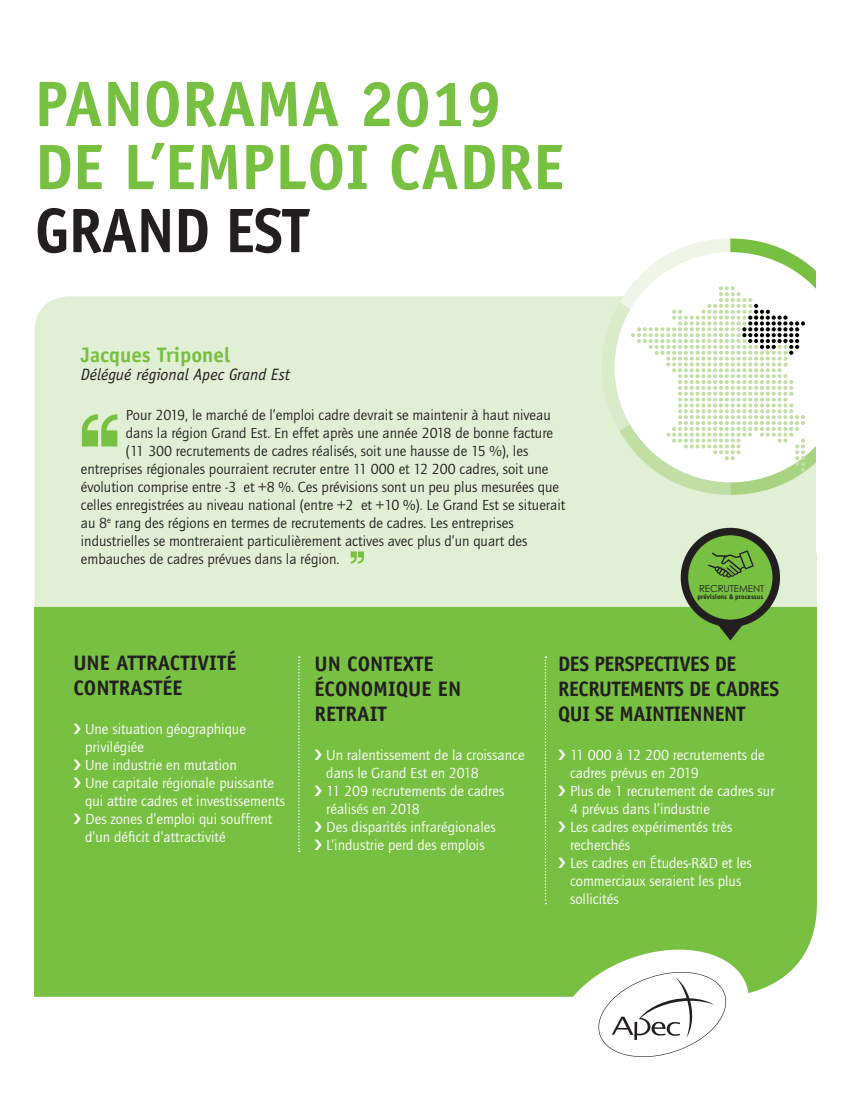
<style>
.page{position:relative;width:851px;height:1106px;background:#fff}
.page>*{position:absolute;margin:0;border:0;box-sizing:border-box;transform-origin:0 0}
.t1{font:700 64.5px/63px "Officina Sans";color:#78c042}
.t2{font:700 63px "Officina Sans";letter-spacing:-.02em;color:#231f20}
.t3{font:700 21px/25.2px "Officina Sans";color:#231f20}
.t4{font:700 21px/25.2px "Officina Sans";letter-spacing:-.02em;color:#231f20}
.t5{font:700 21px "Officina Sans";color:#78c042}
.t6{font:italic 16.5px "Officina Sans";color:#231f20}
.t7{font:15px "Quay Itc T";color:#231f20}
.t8{font:15px/18px "Quay Itc T";color:#fff}
.t9{font:9.6px "Century Gothic";letter-spacing:-.005em;color:#231f20}
.t10{font:700 6.9px "Officina Sans";letter-spacing:-.005em;color:#231f20}
</style>
<div class="page">
<div style="left:35px;top:296px;width:781px;height:311px;background:#e1efd4"></div>
<div style="left:34px;top:607px;width:782px;height:389px;background:#78c042"></div>
<svg style="left:298px;top:656px;width:2px;height:196px"></svg>
<svg style="left:544px;top:656px;width:2px;height:248px"></svg>
<svg style="left:547px;top:940px;width:210px;height:117px"></svg>
<svg style="left:595px;top:238px;width:221px;height:257px"></svg>
<svg style="left:350px;top:551px;width:14px;height:12px"></svg>
<svg style="left:82px;top:414px;width:35px;height:32px"></svg>
<svg style="left:715px;top:625px;width:29px;height:15px"></svg>
<div style="left:684px;top:531px;width:92px;height:92px;background:#78c042;border-radius:50%"></div>
<div style="left:680px;top:528px;width:99px;height:99px;border:8px solid #231f20;border-radius:50%"></div>
<svg style="left:708px;top:550px;width:45px;height:27px"></svg>
<svg style="left:74px;top:723px;width:7px;height:10px"></svg>
<svg style="left:74px;top:759px;width:7px;height:10px"></svg>
<svg style="left:74px;top:777px;width:7px;height:10px"></svg>
<svg style="left:74px;top:813px;width:7px;height:10px"></svg>
<svg style="left:315px;top:749px;width:7px;height:11px"></svg>
<svg style="left:315px;top:785px;width:7px;height:11px"></svg>
<svg style="left:315px;top:821px;width:7px;height:11px"></svg>
<svg style="left:315px;top:839px;width:7px;height:11px"></svg>
<svg style="left:558px;top:749px;width:7px;height:11px"></svg>
<svg style="left:558px;top:785px;width:7px;height:11px"></svg>
<svg style="left:558px;top:821px;width:7px;height:11px"></svg>
<svg style="left:558px;top:857px;width:7px;height:11px"></svg>
<h1 class="t1" style="left:35px;top:72px;width:531px">PANORAMA 2019<br>DE L’EMPLOI CADRE</h1>
<h2 class="t2" style="left:35px;top:191px;width:276px">GRAND EST</h2>
<h3 class="t5" style="left:81px;top:342px;width:151px">Jacques Triponel</h3>
<p class="t6" style="left:81px;top:365px;width:211px">Délégué régional Apec Grand Est</p>
<p class="t7" style="left:126px;top:406px;width:426px">Pour 2019, le marché de l’emploi cadre devrait se maintenir à haut niveau</p>
<p class="t7" style="left:126px;top:424px;width:428px">dans la région Grand Est. En effet après une année 2018 de bonne facture</p>
<p class="t7" style="left:126px;top:442px;width:404px">(11 300 recrutements de cadres réalisés, soit une hausse de 15 %), les</p>
<p class="t7" style="left:81px;top:460px;width:469px">entreprises régionales pourraient recruter entre 11 000 et 12 200 cadres, soit une</p>
<p class="t7" style="left:81px;top:478px;width:480px">évolution comprise entre -3 et +8 %. Ces prévisions sont un peu plus mesurées que</p>
<p class="t7" style="left:81px;top:496px;width:486px">celles enregistrées au niveau national (entre +2 et +10 %). Le Grand Est se situerait</p>
<p class="t7" style="left:81px;top:514px;width:434px">au 8<sup>e</sup> rang des régions en termes de recrutements de cadres. Les entreprises</p>
<p class="t7" style="left:81px;top:532px;width:448px">industrielles se montreraient particulièrement actives avec plus d’un quart des</p>
<p class="t7" style="left:81px;top:550px;width:260px">embauches de cadres prévues dans la région.</p>
<p class="t9" style="left:699px;top:582px;width:67px">RECRUTEMENT</p>
<p class="t10" style="left:697px;top:592px;width:67px">prévisions &amp; processus</p>
<h3 class="t3" style="left:73px;top:649px;width:164px">UNE ATTRACTIVITÉ<br>CONTRASTÉE</h3>
<p class="t8" style="left:85px;top:719px;width:201px">Une situation géographique privilégiée<br>Une industrie en mutation<br>Une capitale régionale puissante qui attire cadres et investissements<br>Des zones d’emploi qui souffrent d’un déficit d’attractivité</p>
<h3 class="t3" style="left:314px;top:650px;width:148px">UN CONTEXTE<br>ÉCONOMIQUE EN<br>RETRAIT</h3>
<p class="t8" style="left:326px;top:746px;width:200px">Un ralentissement de la croissance dans le Grand Est en 2018<br>11 209 recrutements de cadres réalisés en 2018<br>Des disparités infrarégionales<br>L’industrie perd des emplois</p>
<h3 class="t4" style="left:558px;top:650px;width:222px">DES PERSPECTIVES DE<br>RECRUTEMENTS DE CADRES<br>QUI SE MAINTIENNENT</h3>
<p class="t8" style="left:570px;top:746px;width:206px">11 000 à 12 200 recrutements de cadres prévus en 2019<br>Plus de 1 recrutement de cadres sur<br>4 prévus dans l’industrie<br>Les cadres expérimentés très recherchés<br>Les cadres en Études-R&amp;D et les commerciaux seraient les plus sollicités</p>
</div>
